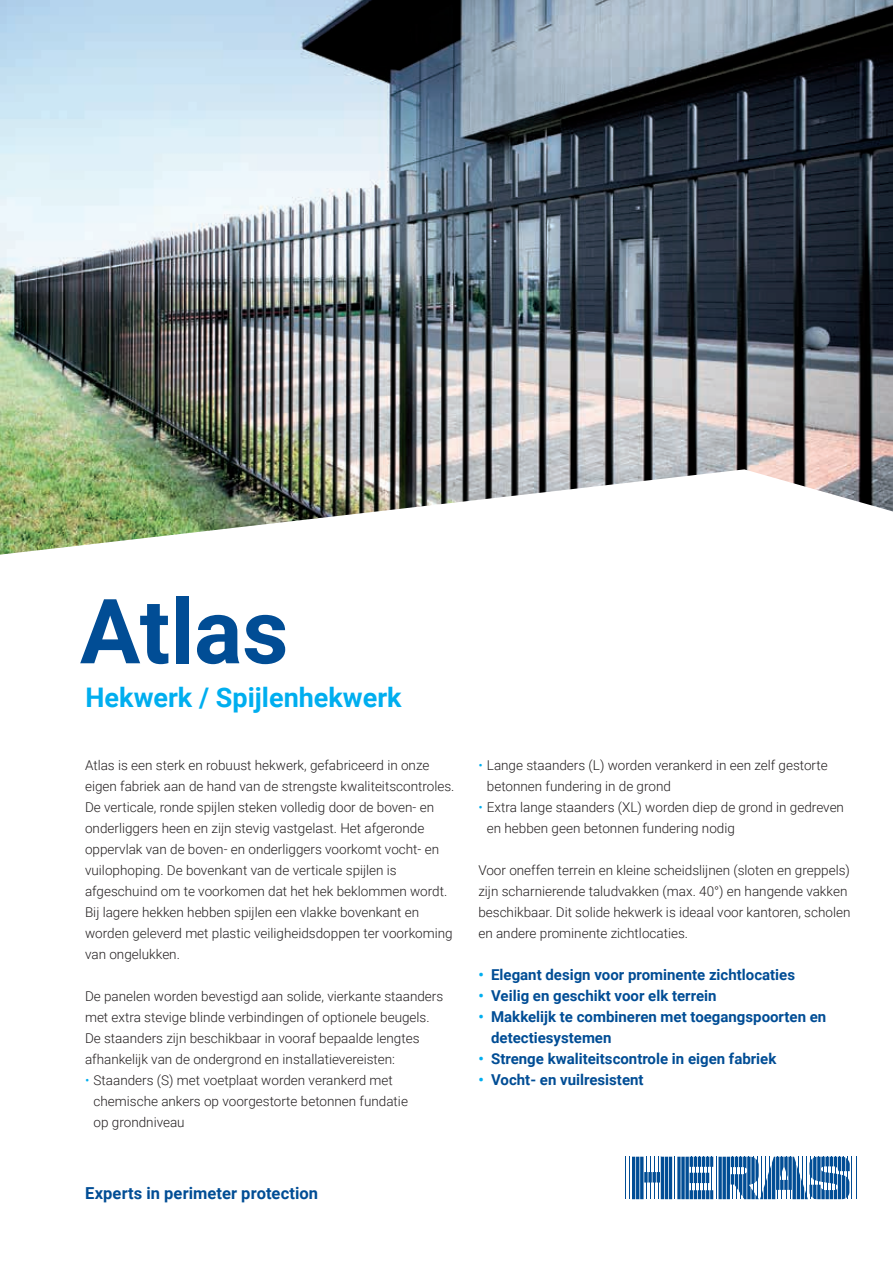
<style>
.page{position:relative;width:893px;height:1263px;background:#fff}
.page>*{position:absolute;margin:0;border:0;box-sizing:border-box;transform-origin:0 0}
.t1{font:700 90px "Roboto";color:#014d95}
.t2{font:700 27px "Roboto";color:#00aeef}
.t3{font:700 16.5px "Roboto";letter-spacing:.005em;color:#014d95}
.t4{font:700 15px/21px "Roboto";color:#014d95}
.t5{font:300 13.5px/21px "Roboto";color:#231f20}
.s1{color:#00aeef}
</style>
<div class="page">
<img style="left:0;top:0;width:893px;height:555px">
<hr style="left:625px;top:1157px;width:1px;height:42px;background:#014d95">
<hr style="left:629px;top:1157px;width:1px;height:42px;background:#014d95">
<hr style="left:646px;top:1157px;width:1px;height:42px;background:#014d95">
<hr style="left:650px;top:1157px;width:1px;height:42px;background:#014d95">
<hr style="left:654px;top:1157px;width:1px;height:42px;background:#014d95">
<hr style="left:658px;top:1157px;width:1px;height:42px;background:#014d95">
<hr style="left:674px;top:1157px;width:1px;height:42px;background:#014d95">
<hr style="left:852px;top:1157px;width:1px;height:42px;background:#014d95">
<hr style="left:856px;top:1157px;width:1px;height:42px;background:#014d95">
<hr style="left:669px;top:1157px;width:3px;height:42px;background:#014d95">
<hr style="left:665px;top:1157px;width:3px;height:42px;background:#014d95">
<hr style="left:661px;top:1157px;width:3px;height:42px;background:#014d95">
<hr style="left:640px;top:1157px;width:3px;height:42px;background:#014d95">
<hr style="left:636px;top:1157px;width:3px;height:42px;background:#014d95">
<hr style="left:632px;top:1157px;width:3px;height:42px;background:#014d95">
<svg style="left:657px;top:1172px;width:3px;height:10px"></svg>
<svg style="left:652px;top:1172px;width:4px;height:10px"></svg>
<svg style="left:648px;top:1172px;width:4px;height:10px"></svg>
<svg style="left:644px;top:1172px;width:4px;height:10px"></svg>
<svg style="left:685px;top:1157px;width:4px;height:42px"></svg>
<svg style="left:681px;top:1157px;width:4px;height:42px"></svg>
<svg style="left:677px;top:1157px;width:4px;height:42px"></svg>
<svg style="left:690px;top:1157px;width:160px;height:42px"></svg>
<h1 class="t1" style="left:80px;top:568px;width:210px">Atlas</h1>
<h2 class="t2" style="left:86px;top:678px;width:318px">Hekwerk / Spijlenhekwerk</h2>
<p class="t5" style="left:85px;top:754px;width:371px">Atlas is een sterk en robuust hekwerk, gefabriceerd in onze eigen fabriek aan de hand van de strengste kwaliteitscontroles.<br>De verticale, ronde spijlen steken volledig door de boven- en onderliggers heen en zijn stevig vastgelast. Het afgeronde oppervlak van de boven- en onderliggers voorkomt vocht- en vuilophoping. De bovenkant van de verticale spijlen is afgeschuind om te voorkomen dat het hek beklommen wordt.<br>Bij lagere hekken hebben spijlen een vlakke bovenkant en worden geleverd met plastic veiligheidsdoppen ter voorkoming van ongelukken.</p>
<p class="t5" style="left:85px;top:985px;width:360px">De panelen worden bevestigd aan solide, vierkante staanders met extra stevige blinde verbindingen of optionele beugels.<br>De staanders zijn beschikbaar in vooraf bepaalde lengtes afhankelijk van de ondergrond en installatievereisten:</p>
<p class="t5" style="left:94px;top:1069px;width:316px;text-indent:-9px"><span class="s1">•</span> Staanders (S) met voetplaat worden verankerd met chemische ankers op voorgestorte betonnen fundatie op grondniveau</p>
<p class="t3" style="left:85px;top:1181px;width:235px">Experts in perimeter protection</p>
<p class="t5" style="left:487px;top:754px;width:342px;text-indent:-9px"><span class="s1">•</span> Lange staanders (L) worden verankerd in een zelf gestorte betonnen fundering in de grond</p>
<p class="t5" style="left:487px;top:796px;width:359px;text-indent:-9px"><span class="s1">•</span> Extra lange staanders (XL) worden diep de grond in gedreven en hebben geen betonnen fundering nodig</p>
<p class="t5" style="left:478px;top:859px;width:374px">Voor oneffen terrein en kleine scheidslijnen (sloten en greppels) zijn scharnierende taludvakken (max. 40°) en hangende vakken beschikbaar. Dit solide hekwerk is ideaal voor kantoren, scholen en andere prominente zichtlocaties.</p>
<p class="t4" style="left:478px;top:963px;width:318px"><span class="s1">•</span> Elegant design voor prominente zichtlocaties</p>
<p class="t4" style="left:478px;top:984px;width:240px"><span class="s1">•</span> Veilig en geschikt voor elk terrein</p>
<p class="t4" style="left:491px;top:1005px;width:337px;text-indent:-13px"><span class="s1">•</span> Makkelijk te combineren met toegangspoorten en detectiesystemen</p>
<p class="t4" style="left:478px;top:1047px;width:299px"><span class="s1">•</span> Strenge kwaliteitscontrole in eigen fabriek</p>
<p class="t4" style="left:478px;top:1068px;width:167px"><span class="s1">•</span> Vocht- en vuilresistent</p>
</div>
